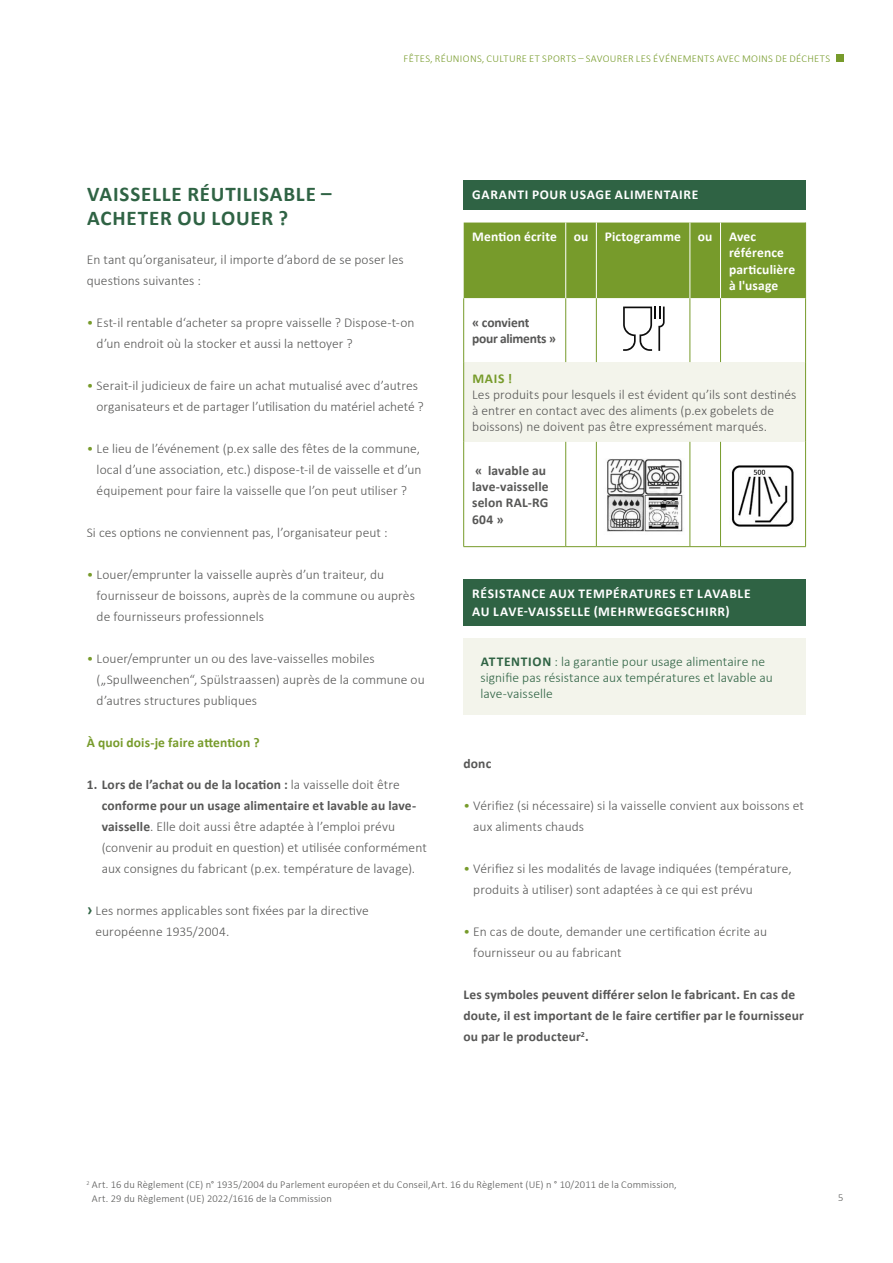
<style>
.page{position:relative;width:893px;height:1263px;background:#fff}
.page>*{position:absolute;margin:0;border:0;box-sizing:border-box;transform-origin:0 0}
.t1{font:700 21px/24px "Calibri";letter-spacing:.04em;color:#2f6344}
.t2{font:300 13.5px/21px "Calibri";letter-spacing:.005em;color:#575756}
.t3{font:700 13.5px/16.2px "Calibri";letter-spacing:.01em;color:#575756}
.t4{font:300 13.5px/16.2px "Calibri";letter-spacing:.005em;color:#2f6344}
.t5{font:700 13.5px/18px "Calibri";letter-spacing:.045em;color:#fff}
.t6{font:700 13.5px/16.2px "Calibri";letter-spacing:.01em;color:#fff}
.t7{font:700 13.5px "Calibri";letter-spacing:.01em;color:#779b2b}
.t8{font:700 13.5px/16.2px "Calibri";letter-spacing:-.02em;color:#575756}
.t9{font:300 10.5px/13.5px "Calibri";letter-spacing:.015em;color:#575756}
.t10{font:300 10.5px "Calibri";letter-spacing:.03em;color:#779b2b}
.s1{color:#779b2b}
.s2{font-weight:700}
.s3{font-weight:700;font-size:16.5px;color:#2f6344}
</style>
<div class="page">
<div style="left:836px;top:55px;width:7px;height:7px;background:#779b2b"></div>
<div style="left:463px;top:180px;width:343px;height:30px;background:#2f6344"></div>
<div style="left:463px;top:579px;width:343px;height:47px;background:#2f6344"></div>
<div style="left:463px;top:639px;width:343px;height:76px;background:#f3f4eb"></div>
<div style="left:464px;top:223px;width:341px;height:75px;background:#779b2b"></div>
<svg style="left:464px;top:298px;width:341px;height:248px"></svg>
<div style="left:464px;top:362px;width:342px;height:80px;background:#f3f4eb"></div>
<hr style="left:565px;top:223px;width:1px;height:75px;background:#fff">
<hr style="left:596px;top:223px;width:1px;height:75px;background:#fff">
<hr style="left:690px;top:223px;width:1px;height:75px;background:#fff">
<hr style="left:720px;top:223px;width:1px;height:75px;background:#fff">
<hr style="left:463px;top:298px;width:1px;height:64px;background:#779b2b">
<hr style="left:463px;top:362px;width:1px;height:80px;background:#779b2b">
<hr style="left:463px;top:442px;width:1px;height:104px;background:#779b2b">
<hr style="left:805px;top:223px;width:1px;height:75px;background:#779b2b">
<hr style="left:805px;top:298px;width:1px;height:64px;background:#779b2b">
<hr style="left:805px;top:362px;width:1px;height:80px;background:#779b2b">
<hr style="left:805px;top:442px;width:1px;height:104px;background:#779b2b">
<hr style="left:565px;top:298px;width:1px;height:64px;background:#779b2b">
<hr style="left:596px;top:298px;width:1px;height:64px;background:#779b2b">
<hr style="left:690px;top:298px;width:1px;height:64px;background:#779b2b">
<hr style="left:720px;top:298px;width:1px;height:64px;background:#779b2b">
<hr style="left:565px;top:442px;width:1px;height:104px;background:#779b2b">
<hr style="left:596px;top:442px;width:1px;height:104px;background:#779b2b">
<hr style="left:690px;top:442px;width:1px;height:104px;background:#779b2b">
<hr style="left:720px;top:442px;width:1px;height:104px;background:#779b2b">
<hr style="left:463px;top:546px;width:103px;height:1px;background:#779b2b">
<hr style="left:566px;top:546px;width:30px;height:1px;background:#779b2b">
<hr style="left:596px;top:546px;width:94px;height:1px;background:#779b2b">
<hr style="left:690px;top:546px;width:30px;height:1px;background:#779b2b">
<hr style="left:720px;top:546px;width:86px;height:1px;background:#779b2b">
<svg style="left:623px;top:307px;width:42px;height:44px"></svg>
<img style="left:603px;top:459px;width:82px;height:76px">
<img style="left:727px;top:461px;width:71px;height:71px">
<p class="t10" style="left:404px;top:52px;width:428px">FÊTES, RÉUNIONS, CULTURE ET SPORTS – SAVOURER LES ÉVÉNEMENTS AVEC MOINS DE DÉCHETS</p>
<h1 class="t1" style="left:87px;top:181px;width:246px">VAISSELLE RÉUTILISABLE –<br>ACHETER OU LOUER ?</h1>
<p class="t2" style="left:87px;top:249px;width:318px">En tant qu’organisateur, il importe d’abord de se poser les questions suivantes :</p>
<p class="t2" style="left:97px;top:312px;width:319px;text-indent:-10px"><span class="s1">•</span> Est-il rentable d‘acheter sa propre vaisselle ? Dispose-t-on d’un endroit où la stocker et aussi la nettoyer ?</p>
<p class="t2" style="left:97px;top:375px;width:329px;text-indent:-10px"><span class="s1">•</span> Serait-il judicieux de faire un achat mutualisé avec d’autres organisateurs et de partager l’utilisation du matériel acheté ?</p>
<p class="t2" style="left:97px;top:438px;width:327px;text-align:justify;text-indent:-10px"><span class="s1">•</span> Le lieu de l’événement (p.ex salle des fêtes de la commune, local d’une association, etc.) dispose-t-il de vaisselle et d’un équipement pour faire la vaisselle que l’on peut utiliser ?</p>
<p class="t2" style="left:87px;top:522px;width:302px">Si ces options ne conviennent pas, l’organisateur peut :</p>
<p class="t2" style="left:97px;top:564px;width:320px;text-indent:-10px"><span class="s1">•</span> Louer/emprunter la vaisselle auprès d’un traiteur, du fournisseur de boissons, auprès de la commune ou auprès de fournisseurs professionnels</p>
<p class="t2" style="left:97px;top:648px;width:330px;text-indent:-10px"><span class="s1">•</span> Louer/emprunter un ou des lave-vaisselles mobiles („Spullweenchen“, Spülstraassen) auprès de la commune ou d’autres structures publiques</p>
<p class="t7" style="left:87px;top:733px;width:174px">À quoi dois-je faire attention ?</p>
<p class="t2" style="left:102px;top:774px;width:327px;text-indent:-15px"><span class="s2">1. Lors de l’achat ou de la location :</span> la vaisselle doit être <span class="s2">conforme pour un usage alimentaire et lavable au lave&shy;vaisselle</span>. Elle doit aussi être adaptée à l’emploi prévu (convenir au produit en question) et utilisée conformément aux consignes du fabricant (p.ex. température de lavage).</p>
<p class="t2" style="left:96px;top:900px;width:275px;text-indent:-9px"><span class="s3">›</span> Les normes applicables sont fixées par la directive européenne 1935/2004.</p>
<p class="t5" style="left:472px;top:185px;width:228px">GARANTI POUR USAGE ALIMENTAIRE</p>
<p class="t6" style="left:472px;top:228px;width:210px">Mention écrite ou Pictogramme</p>
<p class="t6" style="left:729px;top:228px;width:68px;text-indent:-31px">ou Avec référence particulière à l'usage</p>
<p class="t8" style="left:472px;top:314px;width:85px">« convient pour aliments »</p>
<p class="t7" style="left:472px;top:369px;width:41px">MAIS !</p>
<p class="t2" style="left:472px;top:386px;width:326px;line-height:16.2px">Les produits pour lesquels il est évident qu’ils sont destinés à entrer en contact avec des aliments (p.ex gobelets de boissons) ne doivent pas être expressément marqués.</p>
<p class="t3" style="left:472px;top:462px;width:78px">« lavable au lave-vaisselle selon RAL-RG<br>604 »</p>
<p class="t5" style="left:472px;top:584px;width:280px">RÉSISTANCE AUX TEMPÉRATURES ET LAVABLE<br>AU LAVE-VAISSELLE (MEHRWEGGESCHIRR)</p>
<p class="t4" style="left:480px;top:653px;width:294px"><span class="s2">ATTENTION</span> : la garantie pour usage alimentaire ne signifie pas résistance aux températures et lavable au lave-vaisselle</p>
<p class="t3" style="left:463px;top:755px;width:29px">donc</p>
<p class="t2" style="left:473px;top:795px;width:332px;text-indent:-10px"><span class="s1">•</span> Vérifiez (si nécessaire) si la vaisselle convient aux boissons et aux aliments chauds</p>
<p class="t2" style="left:473px;top:858px;width:320px;text-indent:-10px"><span class="s1">•</span> Vérifiez si les modalités de lavage indiquées (température, produits à utiliser) sont adaptées à ce qui est prévu</p>
<p class="t2" style="left:473px;top:921px;width:295px;text-indent:-10px"><span class="s1">•</span> En cas de doute, demander une certification écrite au fournisseur ou au fabricant</p>
<p class="t3" style="left:463px;top:984px;width:342px;line-height:21px">Les symboles peuvent différer selon le fabricant. En cas de doute, il est important de le faire certifier par le fournisseur ou par le producteur<sup>2</sup>.</p>
<p class="t9" style="left:92px;top:1178px;width:586px;text-indent:-5px"><sup>2</sup> Art. 16 du Règlement (CE) n° 1935/2004 du Parlement européen et du Conseil,Art. 16 du Règlement (UE) n ° 10/2011 de la Commission,<br>Art. 29 du Règlement (UE) 2022/1616 de la Commission</p>
<p class="t9" style="left:838px;top:1190px;width:7px">5</p>
</div>
